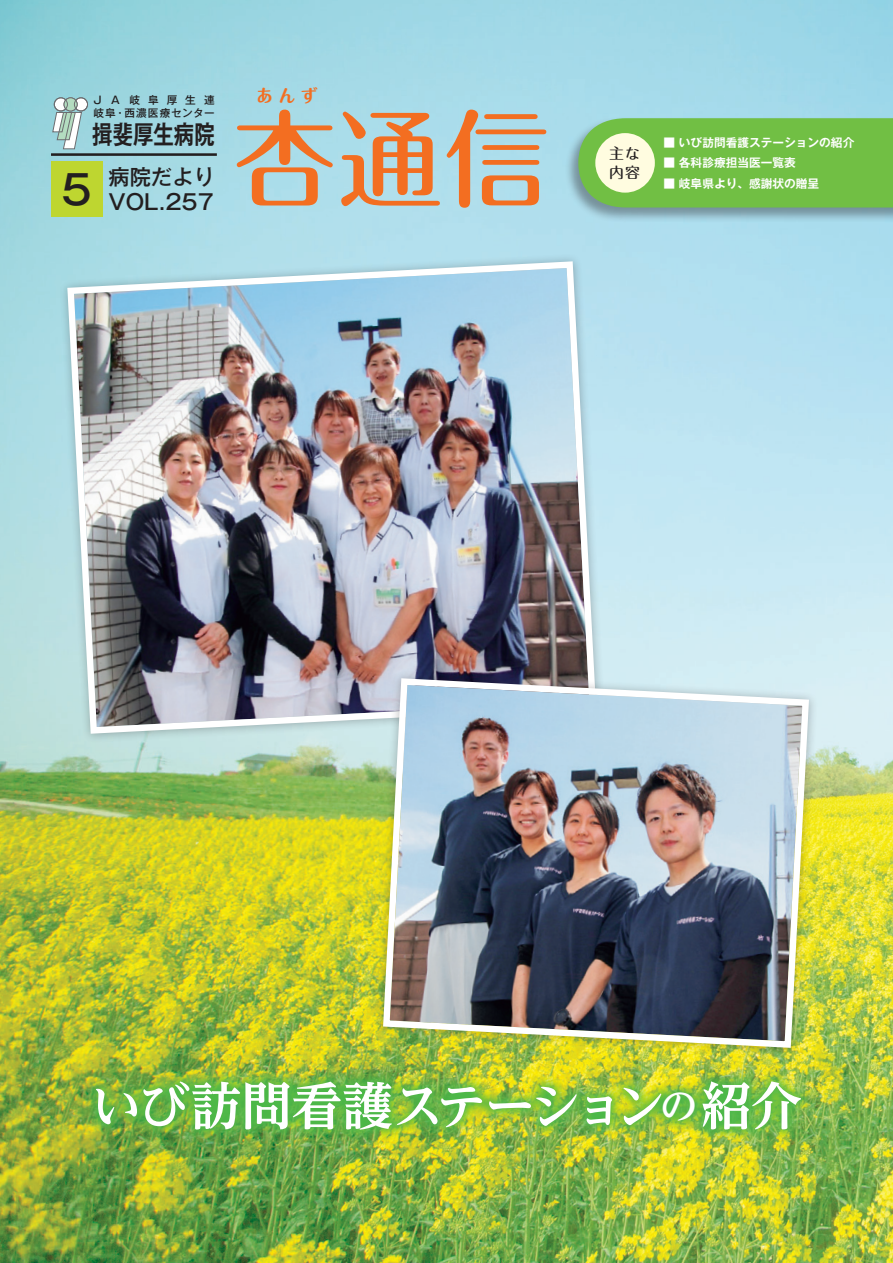
<style>
.page{position:relative;width:893px;height:1263px;background:#fff}
.page>*{position:absolute;margin:0;border:0;box-sizing:border-box;transform-origin:0 0}
.t1{font:500 106.35px "Maru Fo Pro";color:#f36e21}
.t2{font:700 51px "UD Reimin Pro";letter-spacing:-.035em;color:#fff}
.t3{font:500 40.35px "Gothic MB101 Pro";color:#231f20}
.t4{font:700 25.5px "Gothic MB101 Pro De";color:#231f20;scale:.8 1}
.t5{font:500 21.3px "Gothic MB101 Pro";color:#231f20}
.t6{font:700 16.95px "Maru Fo Pro";color:#f36e21}
.t7{font:500 14.85px "Maru Fo Pro";color:#231f20}
.t8{font:700 11.7px "Gothic MB101 Pro De";color:#fff}
.t9{font:500 10.65px/12.8px "Gothic MB101 Pro";letter-spacing:.085em;color:#231f20}
.t10{font:500 10.65px "Gothic MB101 Pro";letter-spacing:.105em;color:#231f20}
.s1{font-size:38.25px}
</style>
<div class="page">
<img style="left:0;top:0;width:893px;height:1263px">
<div style="left:51px;top:162px;width:51px;height:55px;background:#bed630"></div>
<hr style="left:51px;top:153px;width:166px;height:3px;background:#231f20">
<div style="left:565px;top:116px;width:328px;height:106px;background:#231f20;opacity:.4"></div>
<div style="left:578px;top:118px;width:315px;height:89px;background:#71bf44"></div>
<div style="left:595px;top:133px;width:60px;height:60px;background:#fffce0;border-radius:50%"></div>
<svg style="left:54px;top:98px;width:13px;height:13px"></svg>
<div style="left:74px;top:98px;width:14px;height:13px;background:#fff;border-radius:50%"></div>
<div style="left:64px;top:98px;width:13px;height:13px;background:#b3dcc0;border-radius:50%"></div>
<div style="left:64px;top:98px;width:13px;height:13px;border:1px solid #6c6d70;border-radius:50%"></div>
<svg style="left:52px;top:112px;width:30px;height:37px"></svg>
<div style="left:74px;top:98px;width:14px;height:13px;border:1px solid #6c6d70;border-radius:50%"></div>
<div style="left:54px;top:98px;width:14px;height:13px;border:1px solid #6c6d70;border-radius:50%"></div>
<div style="left:58px;top:252px;width:547px;height:491px;background:#231f20;opacity:.3"></div>
<img style="left:64px;top:258px;width:535px;height:479px">
<div style="left:374px;top:669px;width:444px;height:388px;background:#231f20;opacity:.3"></div>
<img style="left:380px;top:675px;width:432px;height:376px">
<img style="left:83px;top:1068px;width:731px;height:75px">
<p class="t10" style="left:130px;top:91px;width:87px">岐阜厚生連</p>
<p class="t9" style="left:94px;top:92px;width:123px">J<br>岐阜・西濃医療センター</p>
<p class="t10" style="left:111px;top:91px;width:10px">A</p>
<h3 class="t4" style="left:92px;top:113px;width:155px">揖斐厚生病院</h3>
<h3 class="t3" style="left:61px;top:156px;width:32px">5</h3>
<h3 class="t5" style="left:108px;top:159px;width:108px">病院だより</h3>
<h3 class="t5" style="left:108px;top:184px;width:107px">VOL.257</h3>
<h3 class="t6" style="left:256px;top:82px;width:63px">あんず</h3>
<h1 class="t1" style="left:232px;top:74px;width:320px">杏通信</h1>
<p class="t7" style="left:609px;top:142px;width:32px">主な</p>
<p class="t7" style="left:609px;top:160px;width:32px">内容</p>
<p class="t8" style="left:663px;top:133px;width:192px">■ いび訪問看護ステーションの紹介</p>
<p class="t8" style="left:663px;top:153px;width:134px">■ 各科診療担当医一覧表</p>
<p class="t8" style="left:663px;top:173px;width:157px">■ 岐阜県より、感謝状の贈呈</p>
<h2 class="t2" style="left:91px;top:1064px;width:713px">いび訪問看護ステーション<span class="s1">の</span>紹介</h2>
</div>
